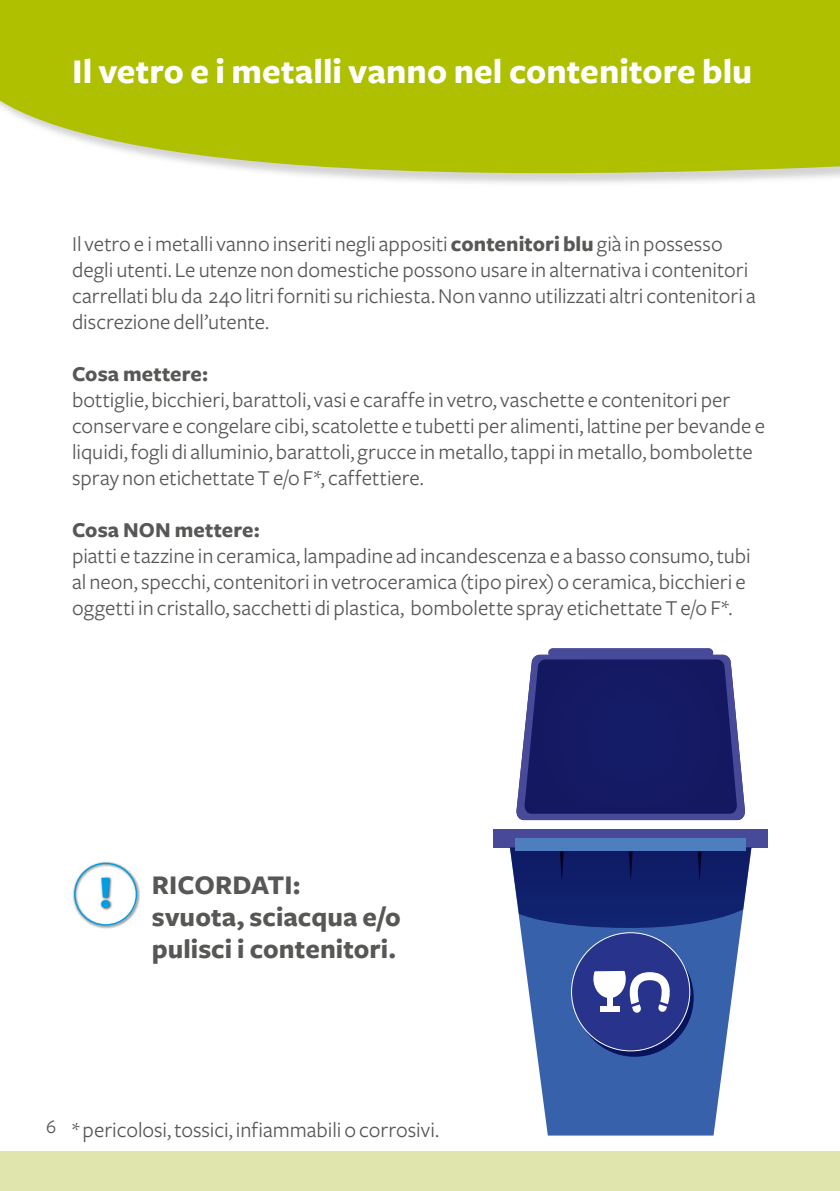
<style>
.page{position:relative;width:840px;height:1191px;background:#fff}
.page>*{position:absolute;margin:0;border:0;box-sizing:border-box;transform-origin:0 0}
.t1{font:700 44.8px "Freight Sans";color:#009fe3}
.t2{font:700 36px "Freight Sans";color:#fff}
.t3{font:700 28px/32px "Freight Sans";color:#575756}
.t4{font:22px/26px "Freight Sans";color:#575756}
.t5{font:700 22px "Freight Sans";letter-spacing:.005em;color:#575756}
.t6{font:20px "Freight Sans";color:#575756}
.s1{font-weight:700}
</style>
<div class="page">
<div style="left:0;top:0;width:839px;height:188px;background:#b3b2b2;opacity:.55"></div>
<svg style="left:0;top:0;width:839px;height:174px;background:#b3c312"></svg>
<svg style="left:508px;top:847px;width:244px;height:288px;fill:#3861ab"></svg>
<svg style="left:516px;top:655px;width:229px;height:165px;background:#292e73"></svg>
<div style="left:493px;top:829px;width:274px;height:18px;background:#474999"></div>
<div style="left:548px;top:648px;width:164px;height:9px;background:#474999;border-radius:5px"></div>
<svg style="left:509px;top:847px;width:242px;height:81px;background:#1d2d74"></svg>
<div style="left:515px;top:838px;width:230px;height:13px;background:#4f7ec0"></div>
<svg style="left:575px;top:938px;width:118px;height:118px"></svg>
<div style="left:571px;top:932px;width:118px;height:119px;background:#28348b;border-radius:50%"></div>
<svg style="left:593px;top:971px;width:77px;height:41px"></svg>
<div style="left:72px;top:860px;width:68px;height:69px;background:#000;opacity:.75"></div>
<div style="left:74px;top:862px;width:63px;height:63px;border:1px solid #009fe3;border-radius:50%"></div>
<div style="left:0;top:1151px;width:839px;height:40px;background:#dfe5ad"></div>
<h2 class="t2" style="left:72px;top:52px;width:681px">Il vetro e i metalli vanno nel contenitore blu</h2>
<p class="t4" style="left:72px;top:231px;width:684px">Il vetro e i metalli vanno inseriti negli appositi <span class="s1">contenitoriblu</span> già in possesso degli utenti. Le utenze non domestiche possono usare in alternativa i contenitori carrellati blu da 240 litri forniti su richiesta. Non vanno utilizzati altri contenitori a discrezione dell’utente.</p>
<p class="t5" style="left:72px;top:362px;width:137px">Cosa mettere:</p>
<p class="t4" style="left:72px;top:387px;width:694px">bottiglie, bicchieri, barattoli, vasi e caraffe in vetro, vaschette e contenitori per conservare e congelare cibi, scatolette e tubetti per alimenti, lattine per bevande e liquidi, fogli di alluminio, barattoli, grucce in metallo, tappi in metallo, bombolette spray non etichettate T e/o F*, caffettiere.</p>
<p class="t5" style="left:72px;top:518px;width:189px">Cosa NON mettere:</p>
<p class="t4" style="left:72px;top:543px;width:679px">piatti e tazzine in ceramica, lampadine ad incandescenza e a basso consumo, tubi al neon, specchi, contenitori in vetroceramica (tipo pirex) o ceramica, bicchieri e oggetti in cristallo, sacchetti di plastica, bombolette spray etichettate T e/o F*.</p>
<h1 class="t1" style="left:99px;top:868px;width:15px">!</h1>
<p class="t3" style="left:152px;top:870px;width:250px">RICORDATI:<br>svuota, sciacqua e/o pulisci i contenitori.</p>
<p class="t6" style="left:46px;top:1115px;width:12px">6</p>
<p class="t4" style="left:72px;top:1117px;width:368px">* pericolosi, tossici, infiammabili o corrosivi.</p>
</div>
